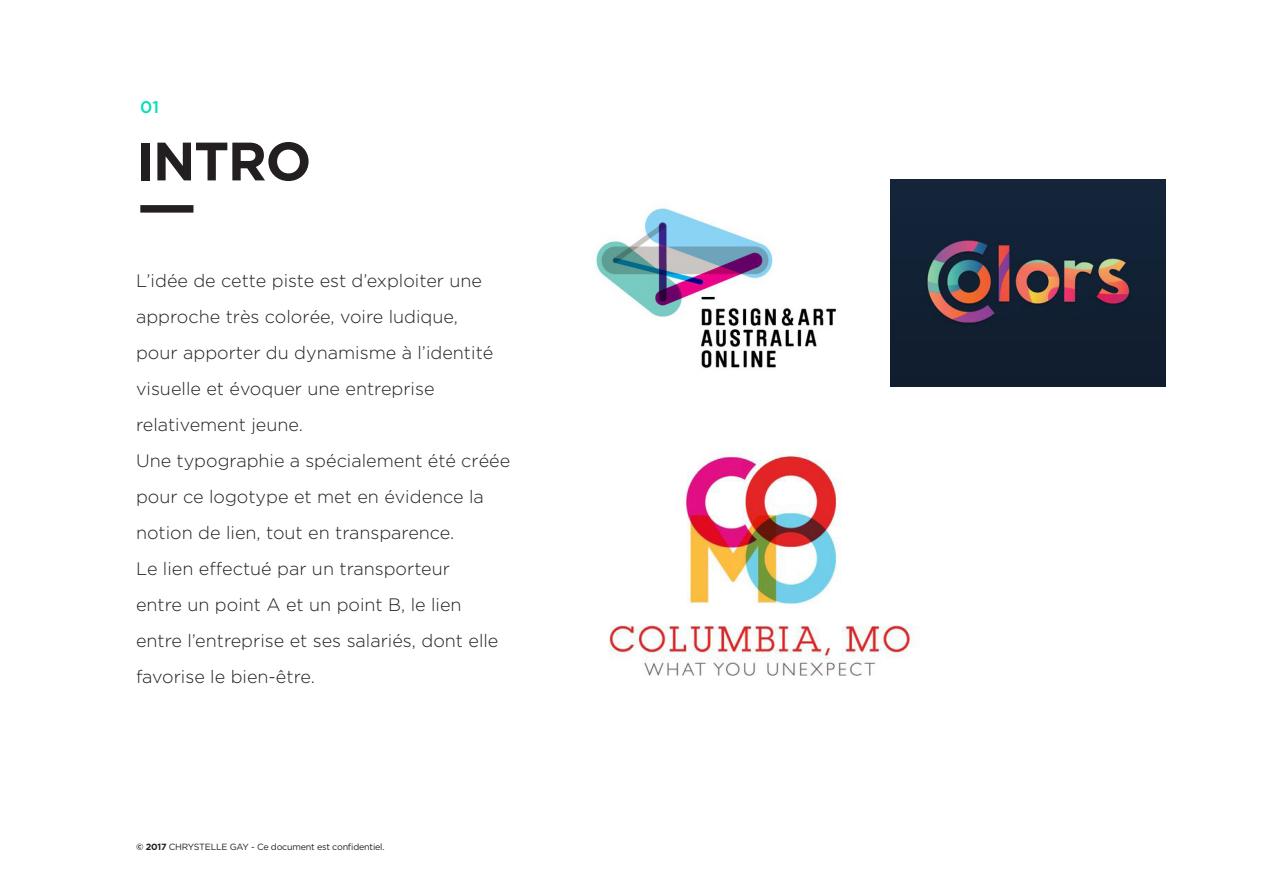
<style>
.page{position:relative;width:1263px;height:893px;background:#fff}
.page>*{position:absolute;margin:0;border:0;box-sizing:border-box;transform-origin:0 0}
.t1{font:700 54px "Gotham";letter-spacing:-.025em;color:#231f20}
.t2{font:300 18px/36px "Gotham";color:#231f20}
.t3{font:500 16.8px "Gotham";color:#00dfba}
.t4{font:9px "Gotham";letter-spacing:-.025em;color:#231f20}
.s1{font-weight:700}
</style>
<div class="page">
<div style="left:140px;top:205px;width:53px;height:8px;background:#231f20"></div>
<img style="left:596px;top:207px;width:241px;height:161px">
<img style="left:609px;top:450px;width:307px;height:226px">
<img style="left:890px;top:180px;width:275px;height:206px">
<p class="t3" style="left:140px;top:97px;width:20px">01</p>
<h1 class="t1" style="left:136px;top:130px;width:177px">INTRO</h1>
<p class="t2" style="left:136px;top:263px;width:376px">L’idée de cette piste est d’exploiter une approche très colorée, voire ludique,<br>pour apporter du dynamisme à l’identité visuelle et évoquer une entreprise relativement jeune.<br>Une typographie a spécialement été créée pour ce logotype et met en évidence la notion de lien, tout en transparence.<br>Le lien effectué par un transporteur<br>entre un point A et un point B, le lien entre l’entreprise et ses salariés, dont elle favorise le bien-être.</p>
<p class="t4" style="left:136px;top:842px;width:250px"><span class="s1">© 2017</span> CHRYSTELLE GAY - Ce document est confidentiel.</p>
</div>
